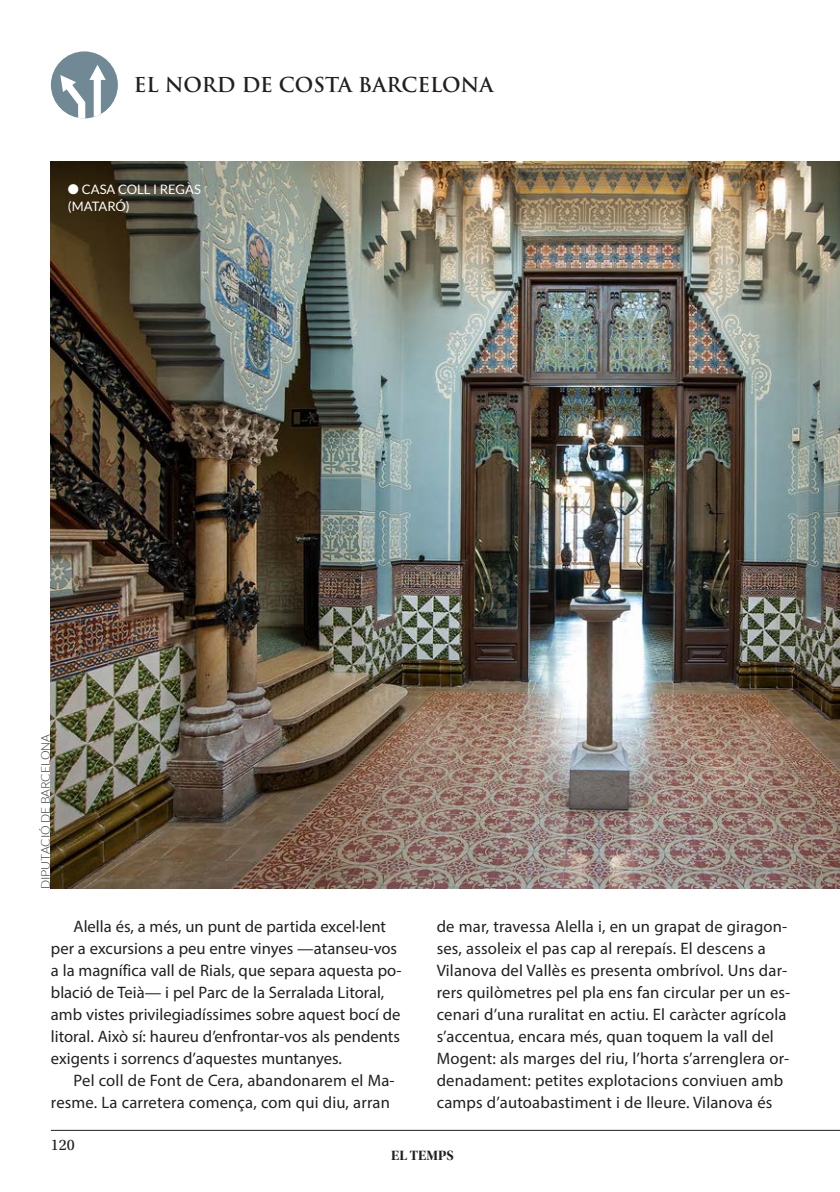
<style>
.page{position:relative;width:840px;height:1192px;background:#fff}
.page>*{position:absolute;margin:0;border:0;box-sizing:border-box;transform-origin:0 0}
.t1{font:700 20px "Trajan Pro";color:#231f20}
.t2{font:16.6px/22px "Myriad Pro";letter-spacing:.005em;color:#231f20}
.t3{font:16px "Utopia Std";color:#231f20}
.t4{font:14px "Utopia Std Bold Disp";color:#231f20}
.t5{font:13px/17px "Lato";color:#fff}
.t6{font:300 12px "Lato";color:#231f20}
</style>
<div class="page">
<hr style="left:51px;top:1129px;width:788px;height:1px;background:#231f20">
<img style="left:51px;top:161px;width:788px;height:726px">
<div style="left:51px;top:51px;width:67px;height:67px;background:#708995;border-radius:50%"></div>
<svg style="left:60px;top:65px;width:46px;height:53px"></svg>
<p class="t1" style="left:134px;top:73px;width:361px">EL NORD DE COSTA BARCELONA</p>
<p class="t5" style="left:68px;top:181px;width:134px">● CASA COLL I REGÀS (MATARÓ)</p>
<p class="t6" style="left:38px;top:889px;width:157px;rotate:-90deg">DIPUTACIÓ DE BARCELONA</p>
<p class="t2" style="left:51px;top:915px;width:352px;text-indent:23px">Alella és, a més, un punt de partida excel·lent per a excursions a peu entre vinyes —atanseu-vos a la magnífica vall de Rials, que separa aquesta po&shy;blació de Teià— i pel Parc de la Serralada Litoral, amb vistes privilegiadíssimes sobre aquest bocí de litoral. Això sí: haureu d’enfrontar-vos als pendents exigents i sorrencs d’aquestes muntanyes.</p>
<p class="t2" style="left:51px;top:1069px;width:345px;text-align:right">Pel coll de Font de Cera, abandonarem el Ma&shy;resme. La carretera comença, com qui diu, arran</p>
<p class="t2" style="left:436px;top:915px;width:355px">de mar, travessa Alella i, en un grapat de giragon&shy;ses, assoleix el pas cap al rerepaís. El descens a Vilanova del Vallès es presenta ombrívol. Uns dar&shy;rers quilòmetres pel pla ens fan circular per un es&shy;cenari d’una ruralitat en actiu. El caràcter agrícola s’accentua, encara més, quan toquem la vall del Mogent: als marges del riu, l’horta s’arrenglera or&shy;denadament: petites explotacions conviuen amb camps d’autoabastiment i de lleure. Vilanova és</p>
<p class="t3" style="left:51px;top:1135px;width:25px">120</p>
<p class="t4" style="left:391px;top:1147px;width:64px">EL TEMPS</p>
</div>
